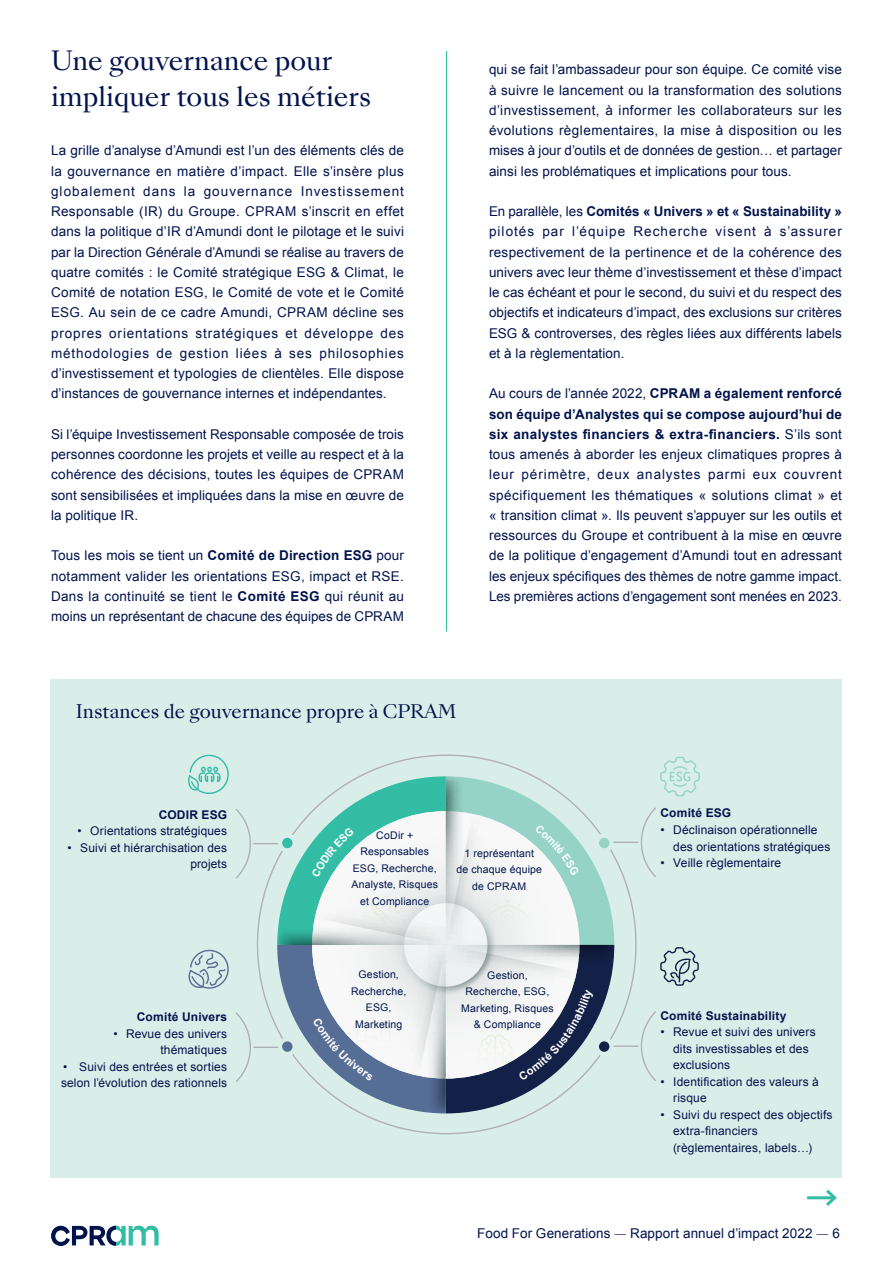
<style>
.page{position:relative;width:893px;height:1263px;background:#fff}
.page>*{position:absolute;margin:0;border:0;box-sizing:border-box;transform-origin:0 0}
.Titre_Serif_page_de_texte{font:25.5px/36px "Sang Bleu Kingdom";color:#00134d}
.Titre_serif_page_de_reporting{font:18px "Sang Bleu Kingdom";color:#00134d}
.Texte___9_pts{font:13.5px/20.2px "Arial";letter-spacing:.005em;color:#00134d;text-align:justify}
.t1{font:12px/16.5px "Arial";letter-spacing:.01em;color:#00134d}
.Texte___9_pts-2{font:700 12px "Arial";letter-spacing:.015em;color:#00134d}
.Texte___9_pts-3{font:10.5px/16.5px "Arial";letter-spacing:.015em;color:#00134d}
.s1{font-weight:700}
.s2{font-family:"Sang Bleu Kingdom"}
</style>
<div class="page">
<svg style="left:51px;top:1226px;width:108px;height:20px"></svg>
<div style="left:50px;top:679px;width:792px;height:498px;background:#daeee9"></div>
<hr style="left:446px;top:51px;width:1px;height:580px;background:#33bda5">
<hr style="left:807px;top:1196px;width:28px;height:3px;background:#33bda5">
<svg style="left:823px;top:1189px;width:14px;height:17px"></svg>
<svg style="left:188px;top:754px;width:512px;height:359px"></svg>
<p class="Titre_Serif_page_de_texte" style="left:51px;top:44px;width:322px">Une gouvernance pour impliquer tous les métiers</p>
<p class="Texte___9_pts" style="left:51px;top:141px;width:354px">La grille d’analyse d’Amundi est l’un des éléments clés de la gouvernance en matière d’impact. Elle s’insère plus globalement dans la gouvernance Investissement Responsable (IR) du Groupe. CPRAM s’inscrit en effet dans la politique d’IR d’Amundi dont le pilotage et le suivi par la Direction Générale d’Amundi se réalise au travers de quatre comités : le Comité stratégique ESG &amp; Climat, le Comité de notation ESG, le Comité de vote et le Comité ESG. Au sein de ce cadre Amundi, CPRAM décline ses propres orientations stratégiques et développe des méthodologies de gestion liées à ses philosophies d’investissement et typologies de clientèles. Elle dispose d’instances de gouvernance internes et indépendantes.</p>
<p class="Texte___9_pts" style="left:51px;top:424px;width:354px">Si l’équipe Investissement Responsable composée de trois personnes coordonne les projets et veille au respect et à la cohérence des décisions, toutes les équipes de CPRAM sont sensibilisées et impliquées dans la mise en œuvre de la politique IR.</p>
<p class="Texte___9_pts" style="left:51px;top:546px;width:354px">Tous les mois se tient un <span class="s1">Comité de Direction ESG</span> pour notamment valider les orientations ESG, impact et RSE.<br>Dans la continuité se tient le <span class="s1">Comité ESG</span> qui réunit au moins un représentant de chacune des équipes de CPRAM</p>
<p class="Titre_serif_page_de_reporting" style="left:76px;top:699px;width:382px">Instances de gouvernance propre à CPRAM</p>
<p class="Texte___9_pts" style="left:489px;top:60px;width:354px">qui se fait l’ambassadeur pour son équipe. Ce comité vise à suivre le lancement ou la transformation des solutions d’investissement, à informer les collaborateurs sur les évolutions règlementaires, la mise à disposition ou les mises à jour d’outils et de données de gestion… et partager ainsi les problématiques et implications pour tous.</p>
<p class="Texte___9_pts" style="left:489px;top:201px;width:354px">En parallèle, les <span class="s1">Comités « Univers » et « Sustainability » </span>pilotés par l’équipe Recherche visent à s’assurer respectivement de la pertinence et de la cohérence des univers avec leur thème d’investissement et thèse d’impact le cas échéant et pour le second, du suivi et du respect des objectifs et indicateurs d’impact, des exclusions sur critères ESG &amp; controverses, des règles liées aux différents labels et à la règlementation.</p>
<p class="Texte___9_pts" style="left:489px;top:384px;width:354px">Au cours de l’année 2022, <span class="s1">CPRAM a également renforcé son équipe d’Analystes qui se compose aujourd’hui de six analystes financiers &amp; extra-financiers.</span> S’ils sont tous amenés à aborder les enjeux climatiques propres à leur périmètre, deux analystes parmi eux couvrent spécifiquement les thématiques « solutions climat » et « transition climat ». Ils peuvent s’appuyer sur les outils et ressources du Groupe et contribuent à la mise en œuvre de la politique d’engagement d’Amundi tout en adressant les enjeux spécifiques des thèmes de notre gamme impact.<br>Les premières actions d’engagement sont menées en 2023.</p>
<p class="Texte___9_pts-2" style="left:159px;top:806px;width:70px">CODIR ESG</p>
<p class="t1" style="left:78px;top:823px;width:151px">• Orientations stratégiques</p>
<p class="t1" style="left:68px;top:839px;width:161px;text-align:right">• Suivi et hiérarchisation des projets</p>
<p class="Texte___9_pts-2" style="left:137px;top:1009px;width:92px">Comité Univers</p>
<p class="t1" style="left:113px;top:1025px;width:115px;text-align:right">• Revue des univers thématiques</p>
<p class="t1" style="left:61px;top:1058px;width:168px">• Suivi des entrées et sorties selon l’évolution des rationnels</p>
<p class="Texte___9_pts-3" style="left:376px;top:827px;width:38px">CoDir +</p>
<p class="Texte___9_pts-3" style="left:361px;top:843px;width:70px">Responsables</p>
<p class="Texte___9_pts-3" style="left:352px;top:860px;width:88px">ESG, Recherche,<br>Analyste, Risques</p>
<p class="Texte___9_pts-3" style="left:360px;top:893px;width:71px">et Compliance</p>
<p class="Texte___9_pts-3" style="left:464px;top:845px;width:71px">1 représentant</p>
<p class="Texte___9_pts-3" style="left:456px;top:861px;width:87px">de chaque équipe</p>
<p class="Texte___9_pts-3" style="left:472px;top:878px;width:56px">de CPRAM</p>
<p class="Texte___9_pts-3" style="left:358px;top:966px;width:42px">Gestion,</p>
<p class="Texte___9_pts-3" style="left:351px;top:983px;width:57px">Recherche,</p>
<p class="Texte___9_pts-3" style="left:366px;top:999px;width:27px">ESG,</p>
<p class="Texte___9_pts-3" style="left:355px;top:1016px;width:49px">Marketing</p>
<p class="Texte___9_pts-3" style="left:487px;top:967px;width:42px">Gestion,</p>
<p class="Texte___9_pts-3" style="left:461px;top:983px;width:94px;text-align:center">Recherche, ESG,<br>Marketing, Risques &amp; Compliance</p>
<p class="Texte___9_pts-2" style="left:660px;top:805px;width:72px">Comité ESG</p>
<p class="t1" style="left:673px;top:822px;width:159px;text-indent:-13px">• Déclinaison opérationnelle des orientations stratégiques</p>
<p class="t1" style="left:660px;top:855px;width:122px">• Veille règlementaire</p>
<p class="Texte___9_pts-2" style="left:660px;top:1008px;width:128px">Comité Sustainability</p>
<p class="t1" style="left:673px;top:1024px;width:144px;text-indent:-13px">• Revue et suivi des univers dits investissables et des exclusions</p>
<p class="t1" style="left:673px;top:1073px;width:147px;text-indent:-13px">• Identification des valeurs à risque</p>
<p class="t1" style="left:673px;top:1106px;width:161px;text-indent:-13px">• Suivi du respect des objectifs extra-financiers (règlementaires, labels…)</p>
<p class="Texte___9_pts" style="left:477px;top:1223px;width:364px">Food For Generations <span class="s2">—</span> Rapport annuel d’impact 2022 <span class="s2">—</span> 6</p>
</div>
